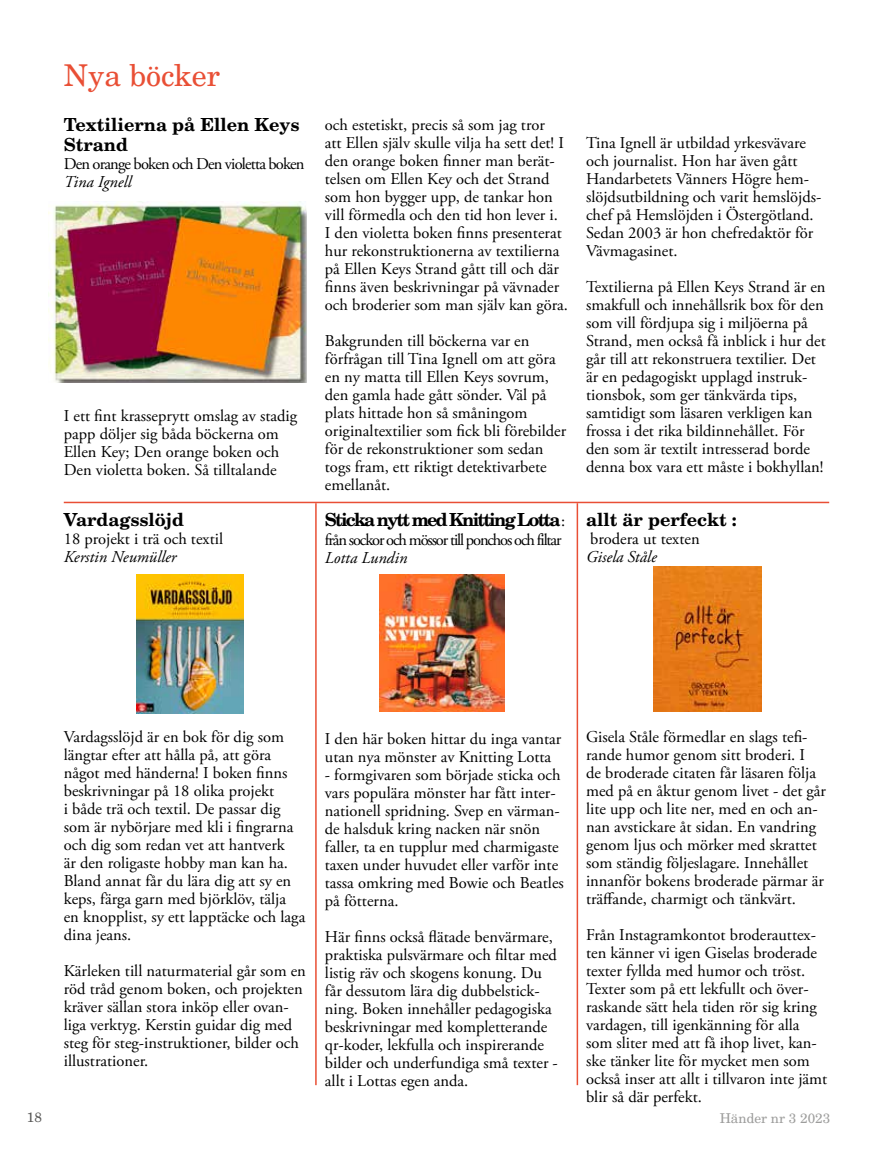
<style>
.page{position:relative;width:893px;height:1149px;background:#fff}
.page>*{position:absolute;margin:0;border:0;box-sizing:border-box;transform-origin:0 0}
.t1{font:30px "New Century Schlbk LT Std";color:#e94f35}
.t2{font:700 18px/19.5px "New Century Schlbk LT Std";color:#000}
.t3{font:700 18px "New Century Schlbk LT Std";letter-spacing:-.1em;color:#000}
.t4{font:16.5px/18px "Adobe Garamond Pro";color:#000}
.t5{font:italic 16.5px "Adobe Garamond Pro";color:#000}
.t6{font:16.5px "Adobe Garamond Pro";letter-spacing:-.07em;color:#000}
.t7{font:16.5px "Adobe Garamond Pro";letter-spacing:-.05em;color:#000}
.t8{font:13.5px "New Century Schlbk LT Std";color:#9d9d9c}
.t9{font:13.5px "New Century Schlbk LT Std";color:#575756}
.s1{font-family:"Adobe Garamond Pro";font-weight:400;font-size:16.5px}
</style>
<div class="page">
<img style="left:379px;top:574px;width:125px;height:137px">
<img style="left:136px;top:574px;width:107px;height:139px">
<img style="left:49px;top:201px;width:258px;height:181px">
<hr style="left:577px;top:503px;width:1px;height:581px;background:#e94f35">
<hr style="left:315px;top:503px;width:2px;height:581px;background:#e94f35">
<hr style="left:64px;top:501px;width:765px;height:2px;background:#e94f35">
<img style="left:654px;top:566px;width:108px;height:145px">
<h1 class="t1" style="left:64px;top:57px;width:158px">Nya böcker</h1>
<p class="t2" style="left:64px;top:115px;width:237px">Textilierna på Ellen Keys<br>Strand</p>
<p class="t7" style="left:64px;top:154px;width:242px">Den orange boken och Den violetta boken</p>
<p class="t5" style="left:64px;top:172px;width:69px">Tina Ignell</p>
<p class="t4" style="left:64px;top:407px;width:235px">I ett fint krasseprytt omslag av stadig papp döljer sig båda böckerna om Ellen Key; Den orange boken och Den violetta boken. Så tilltalande</p>
<p class="t2" style="left:64px;top:509px;width:122px">Vardagsslöjd</p>
<p class="t4" style="left:64px;top:530px;width:161px">18 projekt i trä och textil</p>
<p class="t5" style="left:64px;top:546px;width:114px">Kerstin Neumüller</p>
<p class="t4" style="left:325px;top:116px;width:245px">och estetiskt, precis så som jag tror<br>att Ellen själv skulle vilja ha sett det! I den orange boken finner man berät&shy;telsen om Ellen Key och det Strand som hon bygger upp, de tankar hon vill förmedla och den tid hon lever i.<br>I den violetta boken finns presenterat hur rekonstruktionerna av textilierna på Ellen Keys Strand gått till och där finns även beskrivningar på vävnader och broderier som man själv kan göra.</p>
<p class="t4" style="left:325px;top:332px;width:243px">Bakgrunden till böckerna var en förfrågan till Tina Ignell om att göra en ny matta till Ellen Keys sovrum, den gamla hade gått sönder. Väl på plats hittade hon så småningom originaltextilier som fick bli förebilder för de rekonstruktioner som sedan togs fram, ett riktigt detektivarbete emellanåt.</p>
<p class="t3" style="left:325px;top:508px;width:242px">Sticka nytt med Knitting Lotta <span class="s1">:</span></p>
<p class="t6" style="left:325px;top:530px;width:238px">från sockor och mössor till ponchos och filtar</p>
<p class="t5" style="left:325px;top:548px;width:84px">Lotta Lundin</p>
<p class="t4" style="left:586px;top:134px;width:237px">Tina Ignell är utbildad yrkesvävare och journalist. Hon har även gått<br>Handarbetets Vänners Högre hem&shy;slöjdsutbildning och varit hemslöjds&shy;chef på Hemslöjden i Östergötland.<br>Sedan 2003 är hon chefredaktör för<br>Vävmagasinet.</p>
<p class="t4" style="left:586px;top:278px;width:241px">Textilierna på Ellen Keys Strand är en smakfull och innehållsrik box för den som vill fördjupa sig i miljöerna på Strand, men också få inblick i hur det går till att rekonstruera textilier. Det är en pedagogiskt upplagd instruk&shy;tionsbok, som ger tänkvärda tips, samtidigt som läsaren verkligen kan frossa i det rika bildinnehållet. För den som är textilt intresserad borde denna box vara ett måste i bokhyllan!</p>
<p class="t2" style="left:586px;top:509px;width:152px">allt är perfeckt :</p>
<p class="t4" style="left:590px;top:530px;width:111px">brodera ut texten</p>
<p class="t5" style="left:586px;top:546px;width:72px">Gisela Ståle</p>
<p class="t4" style="left:64px;top:728px;width:243px">Vardagsslöjd är en bok för dig som längtar efter att hålla på, att göra något med händerna! I boken finns beskrivningar på 18 olika projekt<br>i både trä och textil. De passar dig som är nybörjare med kli i fingrarna och dig som redan vet att hantverk<br>är den roligaste hobby man kan ha.<br>Bland annat får du lära dig att sy en keps, färga garn med björklöv, tälja en knopplist, sy ett lapptäcke och laga dina jeans.</p>
<p class="t4" style="left:64px;top:962px;width:244px">Kärleken till naturmaterial går som en röd tråd genom boken, och projekten kräver sällan stora inköp eller ovan&shy;liga verktyg. Kerstin guidar dig med steg för steg-instruktioner, bilder och illustrationer.</p>
<p class="t4" style="left:325px;top:729px;width:238px">I den här boken hittar du inga vantar utan nya mönster av Knitting Lotta</p>
<p class="t4" style="left:325px;top:765px;width:240px">- formgivaren som började sticka och vars populära mönster har fått inter&shy;nationell spridning. Svep en värman&shy;de halsduk kring nacken när snön faller, ta en tupplur med charmigaste taxen under huvudet eller varför inte tassa omkring med Bowie och Beatles på fötterna.</p>
<p class="t4" style="left:325px;top:927px;width:234px">Här finns också flätade benvärmare, praktiska pulsvärmare och filtar med listig räv och skogens konung. Du får dessutom lära dig dubbelstick&shy;ning. Boken innehåller pedagogiska beskrivningar med kompletterande qr-koder, lekfulla och inspirerande bilder och underfundiga små texter - allt i Lottas egen anda.</p>
<p class="t4" style="left:586px;top:728px;width:242px">Gisela Ståle förmedlar en slags tefi&shy;rande humor genom sitt broderi. I<br>de broderade citaten får läsaren följa med på en åktur genom livet - det går lite upp och lite ner, med en och an&shy;nan avstickare åt sidan. En vandring genom ljus och mörker med skrattet som ständig följeslagare. Innehållet innanför bokens broderade pärmar är träffande, charmigt och tänkvärt.</p>
<p class="t4" style="left:586px;top:926px;width:243px">Från Instagramkontot broderauttex&shy;ten känner vi igen Giselas broderade texter fyllda med humor och tröst.<br>Texter som på ett lekfullt och över&shy;raskande sätt hela tiden rör sig kring vardagen, till igenkänning för alla som sliter med att få ihop livet, kan&shy;ske tänker lite för mycket men som också inser att allt i tillvaron inte jämt blir så där perfekt.</p>
<p class="t9" style="left:27px;top:1108px;width:17px">18</p>
<p class="t8" style="left:720px;top:1109px;width:112px">Händer nr 3 2023</p>
</div>
